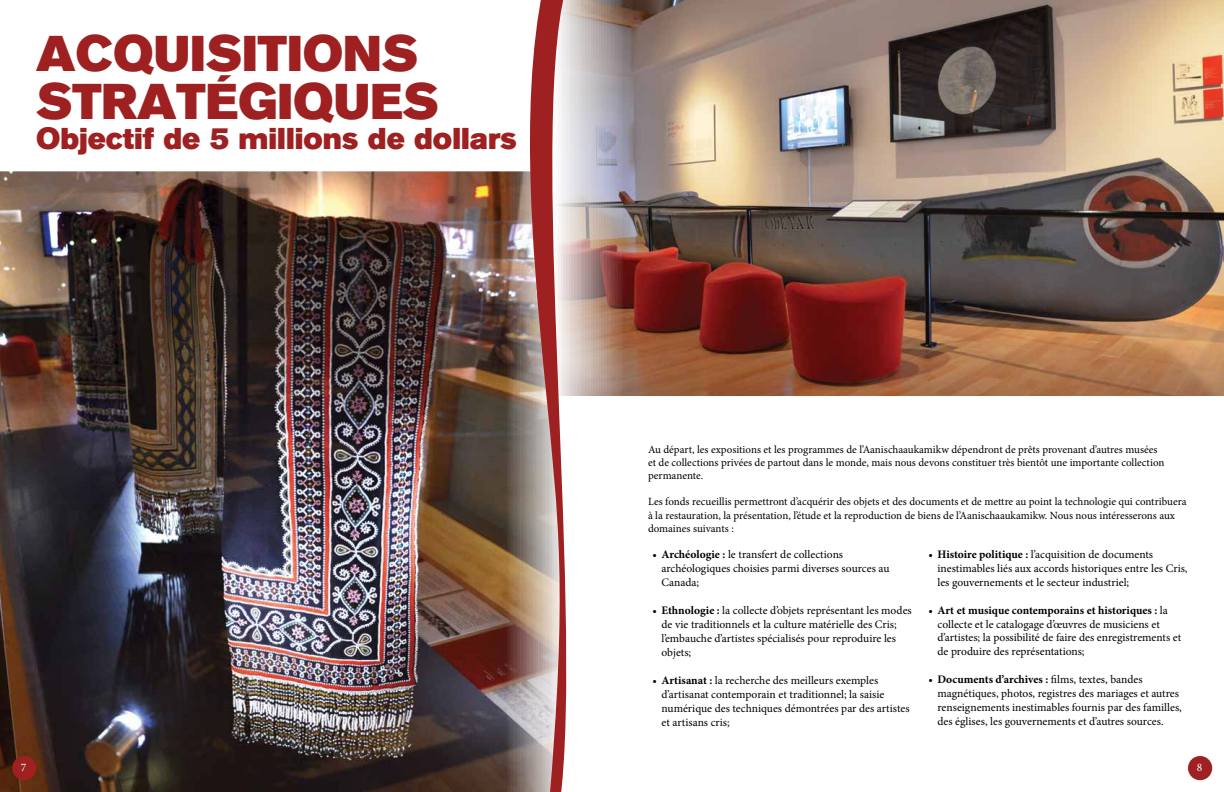
<style>
.page{position:relative;width:1224px;height:792px;background:#fff}
.page>*{position:absolute;margin:0;border:0;box-sizing:border-box;transform-origin:0 0}
.t1{font:50px/48px "Akzidenz BE Super";color:#9e2021}
.t2{font:30px "Akzidenz BE Super";color:#9e2021}
.t3{font:11.5px/14px "Minion Pro";color:#000}
.t4{font:11.5px "Minion Pro";color:#fff}
.t5{font:11px/13.2px "Minion Pro";color:#000}
.s1{font-weight:700}
</style>
<div class="page">
<img style="left:0;top:171px;width:518px;height:621px">
<img style="left:587px;top:0;width:637px;height:396px">
<svg style="left:518px;top:0;width:69px;height:792px"></svg>
<div style="left:12px;top:756px;width:24px;height:24px;background:#9e2021;border-radius:50%"></div>
<div style="left:1188px;top:756px;width:24px;height:24px;background:#9e2021;border-radius:50%"></div>
<h1 class="t1" style="left:36px;top:30px;width:405px">ACQUISITIONS<br>STRATÉGIQUES</h1>
<h2 class="t2" style="left:36px;top:121px;width:482px">Objectif de 5 millions de dollars</h2>
<p class="t5" style="left:648px;top:443px;width:518px">Au départ, les expositions et les programmes de l’Aanischaaukamikw dépendront de prêts provenant d’autres musées et de collections privées de partout dans le monde, mais nous devons constituer très bientôt une importante collection permanente.</p>
<p class="t5" style="left:648px;top:495px;width:540px">Les fonds recueillis permettront d’acquérir des objets et des documents et de mettre au point la technologie qui contribuera à la restauration, la présentation, l’étude et la reproduction de biens de l’Aanischaaukamikw. Nous nous intéresserons aux domaines suivants :</p>
<p class="t3" style="left:662px;top:547px;width:229px;text-indent:-9px">• <span class="s1">Archéologie :</span> le transfert de collections archéologiques choisies parmi diverses sources au<br>Canada;</p>
<p class="t3" style="left:662px;top:603px;width:252px;text-indent:-9px">• <span class="s1">Ethnologie :</span> la collecte d’objets représentant les modes de vie traditionnels et la culture matérielle des Cris; l’embauche d’artistes spécialisés pour reproduire les objets;</p>
<p class="t3" style="left:662px;top:673px;width:250px;text-indent:-9px">• <span class="s1">Artisanat :</span> la recherche des meilleurs exemples d’artisanat contemporain et traditionnel; la saisie numérique des techniques démontrées par des artistes et artisans cris;</p>
<p class="t3" style="left:938px;top:547px;width:252px;text-indent:-9px">• <span class="s1">Histoire politique :</span> l’acquisition de documents inestimables liés aux accords historiques entre les Cris, les gouvernements et le secteur industriel;</p>
<p class="t3" style="left:938px;top:603px;width:245px;text-indent:-9px">• <span class="s1">Art et musique contemporains et historiques :</span> la collecte et le catalogage d’œuvres de musiciens et d’artistes; la possibilité de faire des enregistrements et de produire des représentations;</p>
<p class="t3" style="left:938px;top:673px;width:246px;text-indent:-9px">• <span class="s1">Documents d’archives :</span> films, textes, bandes magnétiques, photos, registres des mariages et autres renseignements inestimables fournis par des familles, des églises, les gouvernements et d’autres sources.</p>
<p class="t4" style="left:21px;top:760px;width:7px">7</p>
<p class="t4" style="left:1197px;top:760px;width:7px">8</p>
</div>
